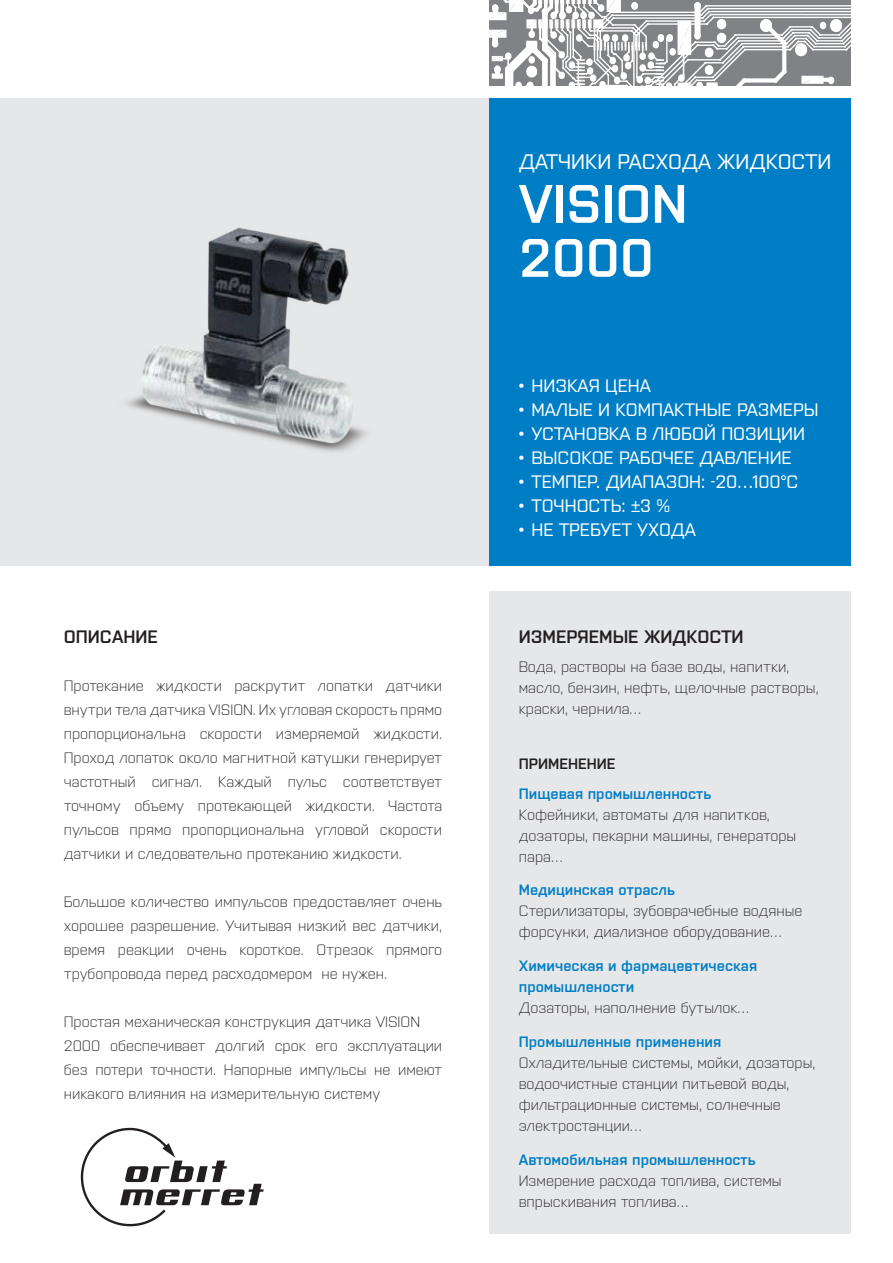
<style>
.page{position:relative;width:893px;height:1263px;background:#fff}
.page>*{position:absolute;margin:0;border:0;box-sizing:border-box;transform-origin:0 0}
.t1{font:700 54px/54px "Purista CYR Semi";color:#fff}
.t2{font:21px "Purista CYR";color:#fff}
.t3{font:18px "Purista CYR";color:#fff}
.t4{font:700 18px "Purista CYR Semi";color:#231f20}
.t5{font:15px/24px "Purista CYR Light";color:#231f20}
.t6{font:700 15px/21px "Purista CYR Semi";color:#007ec5}
.t7{font:700 15px "Purista CYR Semi";color:#231f20}
</style>
<div class="page">
<div style="left:0;top:98px;width:489px;height:468px;background:#e6e7e9"></div>
<div style="left:489px;top:591px;width:361px;height:642px;background:#e6e7e9"></div>
<img style="left:126px;top:227px;width:241px;height:225px">
<div style="left:489px;top:98px;width:361px;height:468px;background:#007ec5"></div>
<div style="left:489px;top:0;width:361px;height:85px;background:#808285"></div>
<div style="left:795px;top:44px;width:12px;height:12px;border:6px solid #fff;border-radius:50%"></div>
<hr style="left:738px;top:37px;width:45px;height:2px;background:#fff">
<hr style="left:743px;top:46px;width:45px;height:1px;background:#fff">
<hr style="left:706px;top:5px;width:144px;height:2px;background:#fff">
<hr style="left:708px;top:8px;width:142px;height:1px;background:#fff">
<hr style="left:711px;top:14px;width:139px;height:1px;background:#fff">
<hr style="left:735px;top:34px;width:47px;height:2px;background:#fff">
<hr style="left:713px;top:17px;width:137px;height:1px;background:#fff">
<hr style="left:739px;top:40px;width:46px;height:2px;background:#fff">
<hr style="left:742px;top:43px;width:44px;height:1px;background:#fff">
<hr style="left:709px;top:11px;width:141px;height:1px;background:#fff">
<hr style="left:745px;top:49px;width:45px;height:1px;background:#fff">
<div style="left:795px;top:43px;width:12px;height:12px;border:6px solid #fff;border-radius:50%"></div>
<svg style="left:782px;top:52px;width:4px;height:14px"></svg>
<svg style="left:760px;top:12px;width:90px;height:40px"></svg>
<div style="left:744px;top:78px;width:31px;height:5px;background:#fff"></div>
<svg style="left:769px;top:66px;width:21px;height:20px"></svg>
<svg style="left:801px;top:76px;width:33px;height:8px"></svg>
<svg style="left:489px;top:0;width:261px;height:86px"></svg>
<svg style="left:81px;top:1128px;width:183px;height:98px"></svg>
<p class="t4" style="left:64px;top:630px;width:96px">ОПИСАНИЕ</p>
<p class="t5" style="left:64px;top:675px;width:380px;text-align:justify">Протекание жидкости раскрутит лопатки датчики внутри тела датчика VISION. Их угловая скорость прямо пропорциональна скорости измеряемой жидкости.<br>Проход лопаток около магнитной катушки генерирует частотный сигнал. Каждый пульс соответствует точному объему протекающей жидкости. Частота пульсов прямо пропорциональна угловой скорости датчики и следовательно протеканию жидкости.</p>
<p class="t5" style="left:64px;top:891px;width:380px;text-align:justify">Большое количество импульсов предоставляет очень хорошее разрешение. Учитывая низкий вес датчики, время реакции очень короткое. Отрезок прямого трубопровода перед расходомером не нужен.</p>
<p class="t5" style="left:64px;top:1011px;width:380px">Простая механическая конструкция датчика VISION 2000 обеспечивает долгий срок его эксплуатации без потери точности. Напорные импульсы не имеют никакого влияния на измерительную систему</p>
<h2 class="t2" style="left:519px;top:154px;width:314px">ДАТЧИКИ РАСХОДА ЖИДКОСТИ</h2>
<h1 class="t1" style="left:519px;top:182px;width:170px">VISION<br>2000</h1>
<p class="t3" style="left:519px;top:379px;width:133px">• НИЗКАЯ ЦЕНА</p>
<p class="t3" style="left:519px;top:403px;width:301px">• МАЛЫЕ И КОМПАКТНЫЕ РАЗМЕРЫ</p>
<p class="t3" style="left:519px;top:427px;width:288px">• УСТАНОВКА В ЛЮБОЙ ПОЗИЦИИ</p>
<p class="t3" style="left:519px;top:451px;width:274px">• ВЫСОКОЕ РАБОЧЕЕ ДАВЛЕНИЕ</p>
<p class="t3" style="left:519px;top:475px;width:281px">• ТЕМПЕР. ДИАПАЗОН: -20…100°C</p>
<p class="t3" style="left:519px;top:499px;width:153px">• ТОЧНОСТЬ: ±3 %</p>
<p class="t3" style="left:519px;top:523px;width:178px">• НЕ ТРЕБУЕТ УХОДА</p>
<p class="t4" style="left:519px;top:630px;width:226px">ИЗМЕРЯЕМЫЕ ЖИДКОСТИ</p>
<p class="t5" style="left:519px;top:658px;width:301px;line-height:21px">Вода, растворы на базе воды, напитки, масло, бензин, нефть, щелочные растворы, краски, чернила…</p>
<p class="t7" style="left:519px;top:758px;width:98px">ПРИМЕНЕНИЕ</p>
<p class="t6" style="left:519px;top:784px;width:194px">Пищевая промышленность</p>
<p class="t5" style="left:519px;top:805px;width:279px;line-height:21px">Кофейники, автоматы для напитков, дозаторы, пекарни машины, генераторы пара…</p>
<p class="t6" style="left:519px;top:881px;width:158px">Медицинская отрасль</p>
<p class="t5" style="left:519px;top:902px;width:285px;line-height:21px">Стерилизаторы, зубоврачебные водяные форсунки, диализное оборудование…</p>
<p class="t6" style="left:519px;top:957px;width:240px">Химическая и фармацевтическая промышлености</p>
<p class="t5" style="left:519px;top:997px;width:232px">Дозаторы, наполнение бутылок…</p>
<p class="t6" style="left:519px;top:1033px;width:204px">Промышленные применения</p>
<p class="t5" style="left:519px;top:1054px;width:298px;line-height:21px">Охладительные системы, мойки, дозаторы, водоочистные станции питьевой воды, фильтрационные системы, солнечные электростанции…</p>
<p class="t6" style="left:519px;top:1150px;width:239px">Автомобильная промышленность</p>
<p class="t5" style="left:519px;top:1171px;width:264px;line-height:21px">Измерение расхода топлива, системы впрыскивания топлива…</p>
</div>
